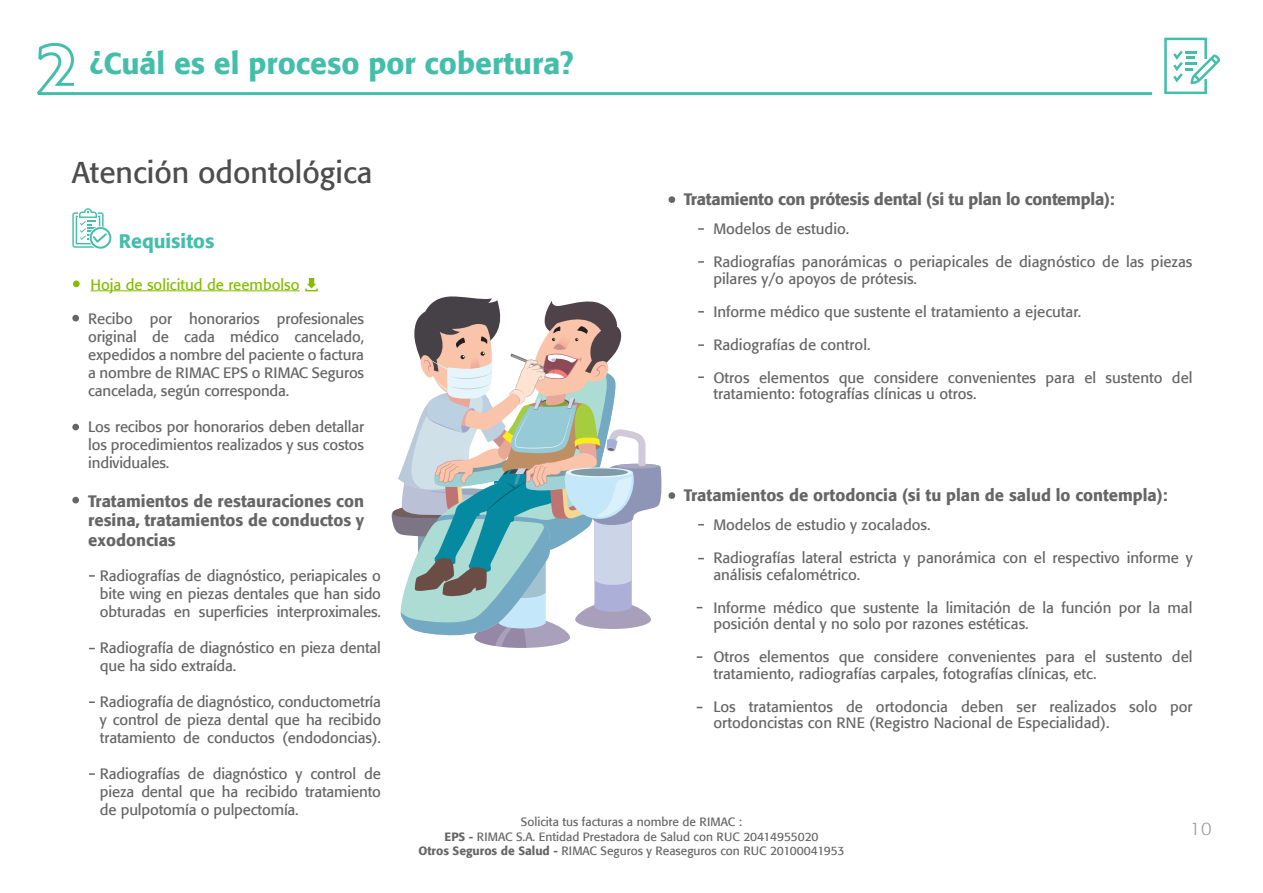
<style>
.page{position:relative;width:1263px;height:893px;background:#fff}
.page>*{position:absolute;margin:0;border:0;box-sizing:border-box;transform-origin:0 0}
.t1{font:500 30px "Formata";color:#44beaa}
.t2{font:30px "Formata";color:#4d4d4d}
.t3{font:500 19.5px "Formata";color:#44beaa}
.t4{font:300 18px "Formata";color:#999}
.t5{font:500 16.5px/19.5px "Formata";color:#666;text-align:justify}
.t6{font:15px/18px "Formata";color:#666}
.t7{font:15px "Formata";color:#84bd00}
.t8{font:12px/14.4px "Formata";color:#666;text-align:center}
.s1{font-weight:500}
</style>
<div class="page">
<svg style="left:37px;top:43px;width:1116px;height:53px"></svg>
<svg style="left:391px;top:296px;width:271px;height:352px"></svg>
<div style="left:668px;top:196px;width:7px;height:7px;background:#666;border-radius:50%"></div>
<svg style="left:698px;top:228px;width:6px;height:2px"></svg>
<svg style="left:698px;top:261px;width:6px;height:2px"></svg>
<svg style="left:698px;top:311px;width:6px;height:2px"></svg>
<svg style="left:698px;top:344px;width:6px;height:2px"></svg>
<svg style="left:698px;top:376px;width:6px;height:2px"></svg>
<div style="left:668px;top:492px;width:7px;height:7px;background:#666;border-radius:50%"></div>
<svg style="left:1164px;top:38px;width:56px;height:56px"></svg>
<hr style="left:90px;top:290px;width:210px;height:1px;background:#84bd00">
<div style="left:73px;top:280px;width:7px;height:7px;background:#84bd00;border-radius:50%"></div>
<svg style="left:72px;top:208px;width:39px;height:41px"></svg>
<svg style="left:305px;top:278px;width:13px;height:13px"></svg>
<div style="left:72px;top:497px;width:7px;height:6px;background:#666;border-radius:50%"></div>
<div style="left:72px;top:315px;width:7px;height:6px;background:#666;border-radius:50%"></div>
<div style="left:72px;top:424px;width:7px;height:6px;background:#666;border-radius:50%"></div>
<svg style="left:89px;top:575px;width:6px;height:2px"></svg>
<svg style="left:89px;top:701px;width:6px;height:2px"></svg>
<svg style="left:89px;top:773px;width:6px;height:2px"></svg>
<h1 class="t1" style="left:90px;top:45px;width:486px">¿Cuál es el proceso por cobertura?</h1>
<h1 class="t2" style="left:72px;top:154px;width:302px">Atención odontológica</h1>
<h2 class="t3" style="left:119px;top:229px;width:97px">Requisitos</h2>
<p class="t7" style="left:90px;top:275px;width:211px">Hoja de solicitud de reembolso</p>
<p class="t6" style="left:88px;top:310px;width:277px;text-align:justify">Recibo por honorarios profesionales original de cada médico cancelado, expedidos a nombre del paciente o factura a nombre de RIMAC EPS o RIMAC Seguros cancelada, según corresponda.</p>
<p class="t6" style="left:88px;top:418px;width:277px;text-align:justify">Los recibos por honorarios deben detallar los procedimientos realizados y sus costos individuales.</p>
<p class="t5" style="left:684px;top:189px;width:432px">Tratamiento con prótesis dental (si tu plan lo contempla):</p>
<p class="t6" style="left:713px;top:220px;width:137px">Modelos de estudio.</p>
<p class="t6" style="left:713px;top:254px;width:481px;line-height:16.5px">Radiografías panorámicas o periapicales de diagnóstico de las piezas pilares y/o apoyos de prótesis.</p>
<p class="t6" style="left:713px;top:302px;width:369px">Informe médico que sustente el tratamiento a ejecutar.</p>
<p class="t6" style="left:713px;top:335px;width:159px">Radiografías de control.</p>
<p class="t6" style="left:713px;top:369px;width:481px;line-height:16.5px">Otros elementos que considere convenientes para el sustento del tratamiento: fotografías clínicas u otros.</p>
<p class="t5" style="left:88px;top:491px;width:277px">Tratamientos de restauraciones con resina, tratamientos de conductos y exodoncias</p>
<p class="t6" style="left:100px;top:567px;width:283px;text-align:justify">Radiografías de diagnóstico, periapicales o bite wing en piezas dentales que han sido obturadas en superficies interproximales.</p>
<p class="t6" style="left:100px;top:639px;width:283px">Radiografía de diagnóstico en pieza dental que ha sido extraída.</p>
<p class="t6" style="left:100px;top:693px;width:283px;text-align:justify">Radiografía de diagnóstico, conductometría y control de pieza dental que ha recibido tratamiento de conductos (endodoncias).</p>
<p class="t6" style="left:100px;top:765px;width:283px;text-align:justify">Radiografías de diagnóstico y control de pieza dental que ha recibido tratamiento de pulpotomía o pulpectomía.</p>
<p class="t5" style="left:684px;top:485px;width:485px">Tratamientos de ortodoncia (si tu plan de salud lo contempla):</p>
<p class="t6" style="left:713px;top:516px;width:219px">Modelos de estudio y zocalados.</p>
<p class="t6" style="left:713px;top:550px;width:481px;line-height:16.5px">Radiografías lateral estricta y panorámica con el respectivo informe y análisis cefalométrico.</p>
<p class="t6" style="left:713px;top:599px;width:481px;line-height:16.5px">Informe médico que sustente la limitación de la función por la mal posición dental y no solo por razones estéticas.</p>
<p class="t6" style="left:713px;top:649px;width:481px;line-height:16.5px">Otros elementos que considere convenientes para el sustento del tratamiento, radiografías carpales, fotografías clínicas, etc.</p>
<p class="t6" style="left:713px;top:698px;width:481px;line-height:16.5px">Los tratamientos de ortodoncia deben ser realizados solo por ortodoncistas con RNE (Registro Nacional de Especialidad).</p>
<p class="t8" style="left:418px;top:815px;width:428px">Solicita tus facturas a nombre de RIMAC :<br><span class="s1">EPS -</span> RIMAC S.A. Entidad Prestadora de Salud con RUC 20414955020<br><span class="s1">Otros Seguros de Salud -</span> RIMAC Seguros y Reaseguros con RUC 20100041953</p>
<p class="t4" style="left:1190px;top:818px;width:23px">10</p>
</div>
